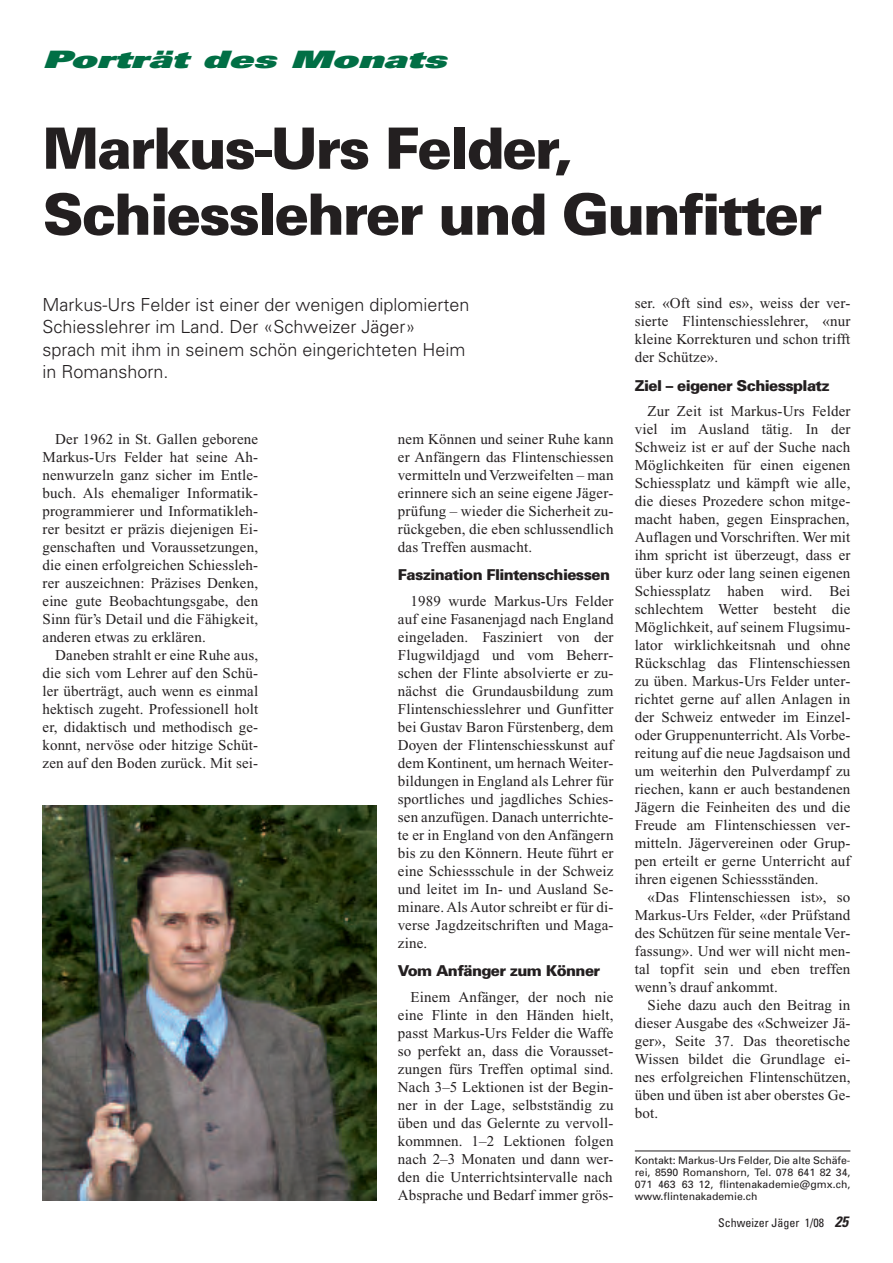
<style>
.page{position:relative;width:893px;height:1263px;background:#fff}
.page>*{position:absolute;margin:0;border:0;box-sizing:border-box;transform-origin:0 0}
.t1{font:900 57px/66px "Univers";letter-spacing:-.04em;color:#231f20}
.t2{font:italic 900 24px "Univers";color:#016f45;scale:1.64 1}
.t3{font:300 18px/22.5px "Univers";color:#231f20}
.t4{font:15px/18px "Times New Roman";letter-spacing:.01em;color:#231f20;text-align:justify}
.t5{font:900 15px "Univers";letter-spacing:-.04em;color:#231f20}
.t6{font:condensed 12px "Univers";color:#231f20}
.t7{font:10.5px/12px "Univers";letter-spacing:.005em;color:#231f20;text-align:justify}
.s1{font-weight:700;font-style:italic;font-size:15px}
</style>
<div class="page">
<hr style="left:635px;top:1151px;width:215px;height:1px;background:#231f20">
<img style="left:43px;top:806px;width:334px;height:394px">
<h2 class="t2" style="left:43px;top:51px;width:248px">Porträt des Monats</h2>
<h1 class="t1" style="left:43px;top:121px;width:781px">Markus-Urs Felder,<br>Schiesslehrer und Gunfitter</h1>
<p class="t3" style="left:43px;top:295px;width:429px">Markus-Urs Felder ist einer der wenigen diplomierten Schiesslehrer im Land. Der «Schweizer Jäger» sprach mit ihm in seinem schön eingerichteten Heim in Romanshorn.</p>
<p class="t4" style="left:43px;top:431px;width:217px;text-indent:13px">Der 1962 in St. Gallen geborene Markus-Urs Felder hat seine Ah&shy;nenwurzeln ganz sicher im Entle&shy;buch. Als ehemaliger Informatik&shy;programmierer und Informatikleh&shy;rer besitzt er präzis diejenigen Ei&shy;genschaften und Voraussetzungen, die einen erfolgreichen Schiessleh&shy;rer auszeichnen: Präzises Denken, eine gute Beobachtungsgabe, den Sinn für’s Detail und die Fähigkeit, anderen etwas zu erklären.</p>
<p class="t4" style="left:43px;top:647px;width:217px;text-indent:13px">Daneben strahlt er eine Ruhe aus, die sich vom Lehrer auf den Schü&shy;ler überträgt, auch wenn es einmal hektisch zugeht. Professionell holt er, didaktisch und methodisch ge&shy;konnt, nervöse oder hitzige Schüt&shy;zen auf den Boden zurück. Mit sei-</p>
<p class="t4" style="left:398px;top:431px;width:217px">nem Können und seiner Ruhe kann er Anfängern das Flintenschiessen vermitteln und Verzweifelten – man erinnere sich an seine eigene Jäger&shy;prüfung – wieder die Sicherheit zu&shy;rückgeben, die eben schlussendlich das Treffen ausmacht.</p>
<p class="t5" style="left:398px;top:569px;width:214px">Faszination Flintenschiessen</p>
<p class="t4" style="left:398px;top:593px;width:217px;text-indent:13px">1989 wurde Markus-Urs Felder auf eine Fasanenjagd nach England eingeladen. Fasziniert von der Flugwildjagd und vom Beherr&shy;schen der Flinte absolvierte er zu&shy;nächst die Grundausbildung zum Flintenschiesslehrer und Gunfitter bei Gustav Baron Fürstenberg, dem Doyen der Flintenschiesskunst auf dem Kontinent, um hernach Weiter&shy;bildungen in England als Lehrer für sportliches und jagdliches Schies&shy;sen anzufügen. Danach unterrichte&shy;te er in England von den Anfängern bis zu den Könnern. Heute führt er eine Schiessschule in der Schweiz und leitet im In- und Ausland Se&shy;minare. Als Autor schreibt er für di&shy;verse Jagdzeitschriften und Maga&shy;zine.</p>
<p class="t5" style="left:398px;top:965px;width:204px">Vom Anfänger zum Könner</p>
<p class="t4" style="left:398px;top:989px;width:217px;text-indent:13px">Einem Anfänger, der noch nie eine Flinte in den Händen hielt, passt Markus-Urs Felder die Waffe so perfekt an, dass die Vorausset&shy;zungen fürs Treffen optimal sind.<br>Nach 3–5 Lektionen ist der Begin&shy;ner in der Lage, selbstständig zu üben und das Gelernte zu vervoll&shy;kommnen. 1–2 Lektionen folgen nach 2–3 Monaten und dann wer&shy;den die Unterrichtsintervalle nach Absprache und Bedarf immer grös-</p>
<p class="t4" style="left:635px;top:295px;width:217px">ser. «Oft sind es», weiss der ver&shy;sierte Flintenschiesslehrer, «nur kleine Korrekturen und schon trifft der Schütze».</p>
<p class="t5" style="left:635px;top:380px;width:197px">Ziel – eigener Schiessplatz</p>
<p class="t4" style="left:635px;top:403px;width:217px;text-indent:13px">Zur Zeit ist Markus-Urs Felder viel im Ausland tätig. In der Schweiz ist er auf der Suche nach Möglichkeiten für einen eigenen Schiessplatz und kämpft wie alle, die dieses Prozedere schon mitge&shy;macht haben, gegen Einsprachen, Auflagen und Vorschriften. Wer mit ihm spricht ist überzeugt, dass er über kurz oder lang seinen eigenen Schiessplatz haben wird. Bei schlechtem Wetter besteht die Möglichkeit, auf seinem Flugsimu&shy;lator wirklichkeitsnah und ohne Rückschlag das Flintenschiessen zu üben. Markus-Urs Felder unter&shy;richtet gerne auf allen Anlagen in der Schweiz entweder im Einzel&shy;oder Gruppenunterricht. Als Vorbe&shy;reitung auf die neue Jagdsaison und um weiterhin den Pulverdampf zu riechen, kann er auch bestandenen Jägern die Feinheiten des und die Freude am Flintenschiessen ver&shy;mitteln. Jägervereinen oder Grup&shy;pen erteilt er gerne Unterricht auf ihren eigenen Schiessständen.</p>
<p class="t4" style="left:635px;top:889px;width:217px;text-indent:13px">«Das Flintenschiessen ist», so Markus-Urs Felder, «der Prüfstand des Schützen für seine mentale Ver&shy;fassung». Und wer will nicht men&shy;tal topfit sein und eben treffen wenn’s drauf ankommt.</p>
<p class="t4" style="left:635px;top:997px;width:217px;text-indent:13px">Siehe dazu auch den Beitrag in dieser Ausgabe des «Schweizer Jä&shy;ger», Seite 37. Das theoretische Wissen bildet die Grundlage ei&shy;nes erfolgreichen Flintenschützen, üben und üben ist aber oberstes Ge&shy;bot.</p>
<p class="t7" style="left:635px;top:1155px;width:217px">Kontakt: Markus-Urs Felder, Die alte Schäfe&shy;rei, 8590 Romanshorn, Tel. 078 641 82 34, 071 463 63 12, flintenakademie@gmx.ch, www.flintenakademie.ch</p>
<p class="t6" style="left:718px;top:1218px;width:131px">Schweizer Jäger 1/08 <span class="s1">25</span></p>
</div>
